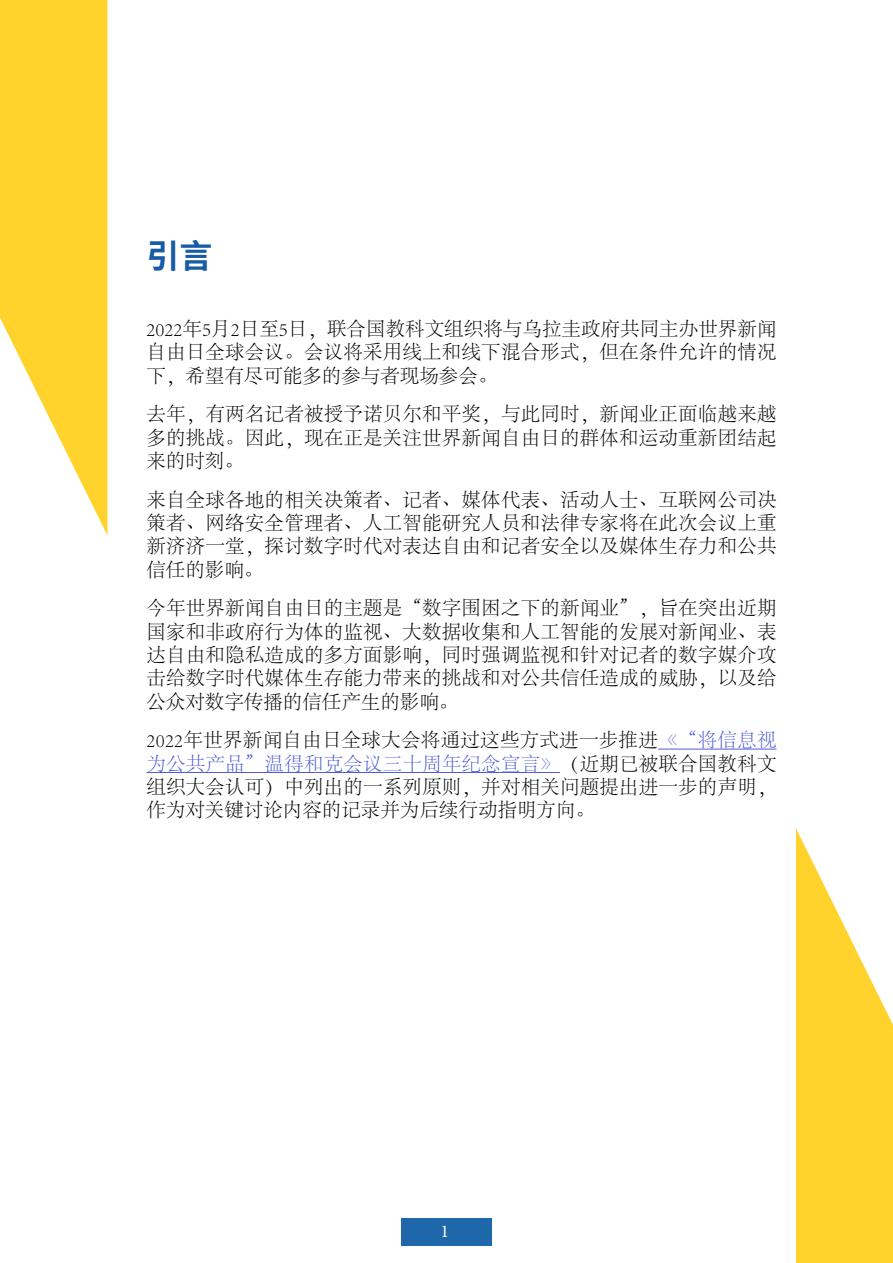
<style>
.page{position:relative;width:893px;height:1263px;background:#fff}
.page>*{position:absolute;margin:0;border:0;box-sizing:border-box;transform-origin:0 0}
.t1{font:700 33px "Source Han Sans CN";color:#175ba6}
.t2{font:300 19.5px/23.4px "Adobe Song Std";letter-spacing:.01em;color:#000;text-align:justify}
.t3{font:18px "Minion Pro";color:#fff}
.s1{color:#4f5cd6}
</style>
<div class="page">
<svg style="left:0;top:0;width:107px;height:535px;fill:#ffd32c"></svg>
<hr style="left:658px;top:749px;width:118px;height:1px;background:#4f5cd6">
<hr style="left:146px;top:772px;width:414px;height:1px;background:#4f5cd6">
<div style="left:401px;top:1218px;width:90px;height:27px;background:#1e67ab"></div>
<svg style="left:796px;top:828px;width:97px;height:435px"></svg>
<p class="t1" style="left:146px;top:237px;width:67px">引言</p>
<p class="t2" style="left:146px;top:318px;width:632px">2022年5月2日至5日，联合国教科文组织将与乌拉圭政府共同主办世界新闻自由日全球会议。会议将采用线上和线下混合形式，但在条件允许的情况下，希望有尽可能多的参与者现场参会。</p>
<p class="t2" style="left:146px;top:403px;width:632px">去年，有两名记者被授予诺贝尔和平奖，与此同时，新闻业正面临越来越多的挑战。因此，现在正是关注世界新闻自由日的群体和运动重新团结起来的时刻。</p>
<p class="t2" style="left:146px;top:488px;width:632px">来自全球各地的相关决策者、记者、媒体代表、活动人士、互联网公司决策者、网络安全管理者、人工智能研究人员和法律专家将在此次会议上重新济济一堂，探讨数字时代对表达自由和记者安全以及媒体生存力和公共信任的影响。</p>
<p class="t2" style="left:146px;top:597px;width:632px">今年世界新闻自由日的主题是“数字围困之下的新闻业”，旨在突出近期国家和非政府行为体的监视、大数据收集和人工智能的发展对新闻业、表达自由和隐私造成的多方面影响，同时强调监视和针对记者的数字媒介攻击给数字时代媒体生存能力带来的挑战和对公共信任造成的威胁，以及给公众对数字传播的信任产生的影响。</p>
<p class="t2" style="left:146px;top:729px;width:632px">2022年世界新闻自由日全球大会将通过这些方式进一步推进<span class="s1">《“将信息视为公共产品”温得和克会议三十周年纪念宣言》</span>（近期已被联合国教科文组织大会认可）中列出的一系列原则，并对相关问题提出进一步的声明，作为对关键讨论内容的记录并为后续行动指明方向。</p>
<p class="t3" style="left:440px;top:1219px;width:10px">1</p>
</div>
